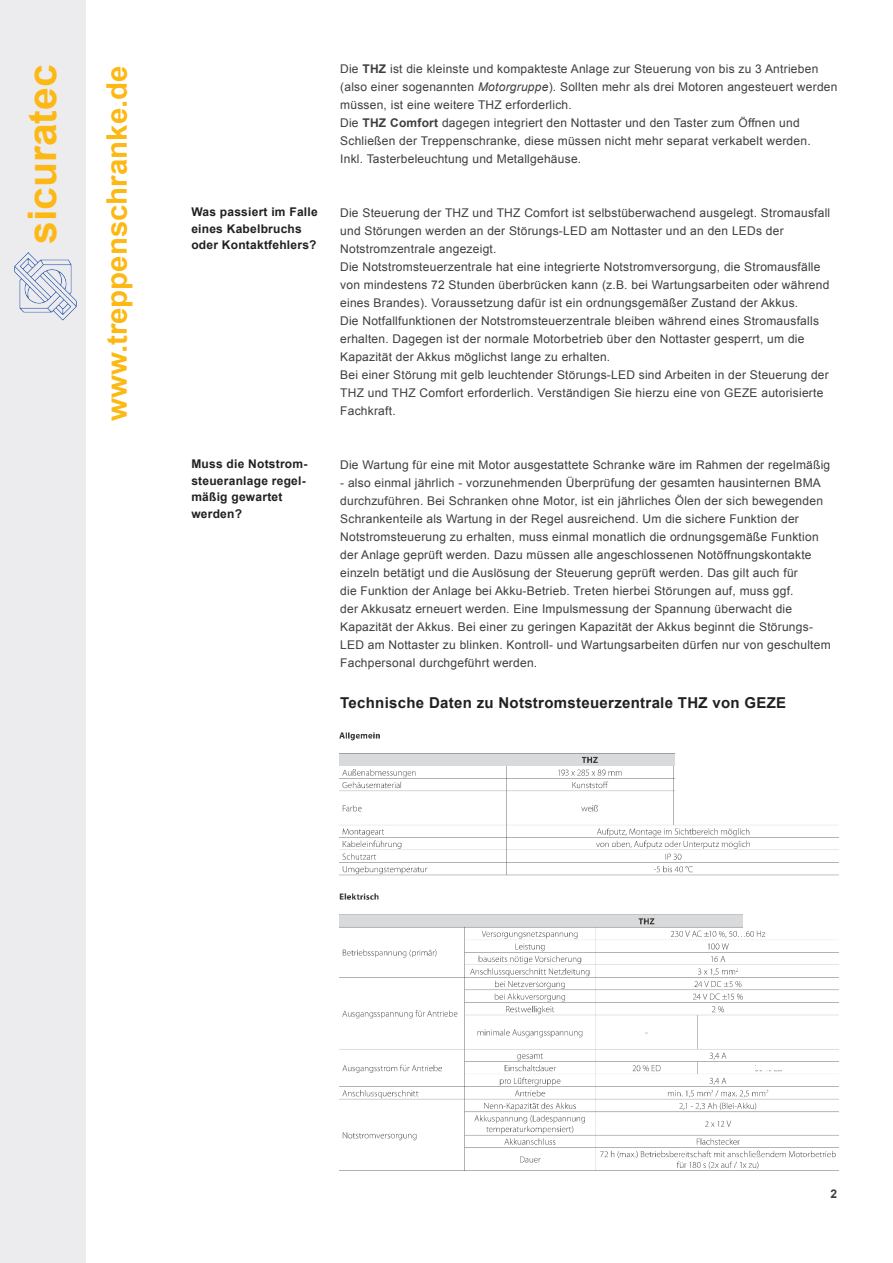
<style>
.page{position:relative;width:893px;height:1263px;background:#fff}
.page>*{position:absolute;margin:0;border:0;box-sizing:border-box;transform-origin:0 0}
.t1{font:700 39.3px "Arial";color:#fcb814;scale:1.04 1}
.t2{font:700 28.35px "Arial";color:#fcb814;scale:1.04 1}
.t3{font:700 15px "Arial";letter-spacing:.02em;color:#231f20}
.t4{font:12px/18px "Arial";letter-spacing:.02em;color:#3e3e3f}
.t5{font:700 12px/16.5px "Arial";letter-spacing:.02em;color:#231f20}
.t6{font:700 12px "Arial";color:#3e3e3f}
.s1{font-weight:700}
.s2{font-style:italic}
</style>
<div class="page">
<div style="left:0;top:0;width:85px;height:1263px;background:#ececee"></div>
<img style="left:14px;top:253px;width:63px;height:68px">
<img style="left:339px;top:732px;width:500px;height:439px">
<p class="t1" style="left:16px;top:244px;width:174px;rotate:-90deg">sicuratec</p>
<p class="t2" style="left:98px;top:421px;width:343px;rotate:-90deg">www.treppenschranke.de</p>
<p class="t5" style="left:191px;top:204px;width:128px">Was passiert im Falle eines Kabelbruchs oder Kontaktfehlers?</p>
<p class="t5" style="left:191px;top:456px;width:118px">Muss die Notstrom&shy;steueranlage regel&shy;mäßig gewartet werden?</p>
<p class="t4" style="left:340px;top:59px;width:499px">Die <span class="s1">THZ</span> ist die kleinste und kompakteste Anlage zur Steuerung von bis zu 3 Antrieben (also einer sogenannten <span class="s2">Motorgruppe</span>). Sollten mehr als drei Motoren angesteuert werden müssen, ist eine weitere THZ erforderlich.</p>
<p class="t4" style="left:340px;top:113px;width:472px">Die <span class="s1">THZ Comfort</span> dagegen integriert den Nottaster und den Taster zum Öffnen und<br>Schließen der Treppenschranke, diese müssen nicht mehr separat verkabelt werden.</p>
<p class="t4" style="left:340px;top:149px;width:243px">Inkl. Tasterbeleuchtung und Metallgehäuse.</p>
<p class="t4" style="left:340px;top:203px;width:492px">Die Steuerung der THZ und THZ Comfort ist selbstüberwachend ausgelegt. Stromausfall und Störungen werden an der Störungs-LED am Nottaster und an den LEDs der<br>Notstromzentrale angezeigt.</p>
<p class="t4" style="left:340px;top:257px;width:491px">Die Notstromsteuerzentrale hat eine integrierte Notstromversorgung, die Stromausfälle von mindestens 72 Stunden überbrücken kann (z.B. bei Wartungsarbeiten oder während eines Brandes). Voraussetzung dafür ist ein ordnungsgemäßer Zustand der Akkus.<br>Die Notfallfunktionen der Notstromsteuerzentrale bleiben während eines Stromausfalls erhalten. Dagegen ist der normale Motorbetrieb über den Nottaster gesperrt, um die Kapazität der Akkus möglichst lange zu erhalten.</p>
<p class="t4" style="left:340px;top:365px;width:490px">Bei einer Störung mit gelb leuchtender Störungs-LED sind Arbeiten in der Steuerung der<br>THZ und THZ Comfort erforderlich. Verständigen Sie hierzu eine von GEZE autorisierte<br>Fachkraft.</p>
<p class="t4" style="left:340px;top:455px;width:492px">Die Wartung für eine mit Motor ausgestattete Schranke wäre im Rahmen der regelmäßig</p>
<p class="t4" style="left:340px;top:473px;width:492px">- also einmal jährlich - vorzunehmenden Überprüfung der gesamten hausinternen BMA durchzuführen. Bei Schranken ohne Motor, ist ein jährliches Ölen der sich bewegenden Schrankenteile als Wartung in der Regel ausreichend. Um die sichere Funktion der Notstromsteuerung zu erhalten, muss einmal monatlich die ordnungsgemäße Funktion der Anlage geprüft werden. Dazu müssen alle angeschlossenen Notöffnungskontakte einzeln betätigt und die Auslösung der Steuerung geprüft werden. Das gilt auch für<br>die Funktion der Anlage bei Akku-Betrieb. Treten hierbei Störungen auf, muss ggf.<br>der Akkusatz erneuert werden. Eine Impulsmessung der Spannung überwacht die Kapazität der Akkus. Bei einer zu geringen Kapazität der Akkus beginnt die Störungs-LED am Nottaster zu blinken. Kontroll- und Wartungsarbeiten dürfen nur von geschultem Fachpersonal durchgeführt werden.</p>
<p class="t3" style="left:340px;top:693px;width:448px">Technische Daten zu Notstromsteuerzentrale THZ von GEZE</p>
<p class="t6" style="left:830px;top:1186px;width:8px">2</p>
</div>
